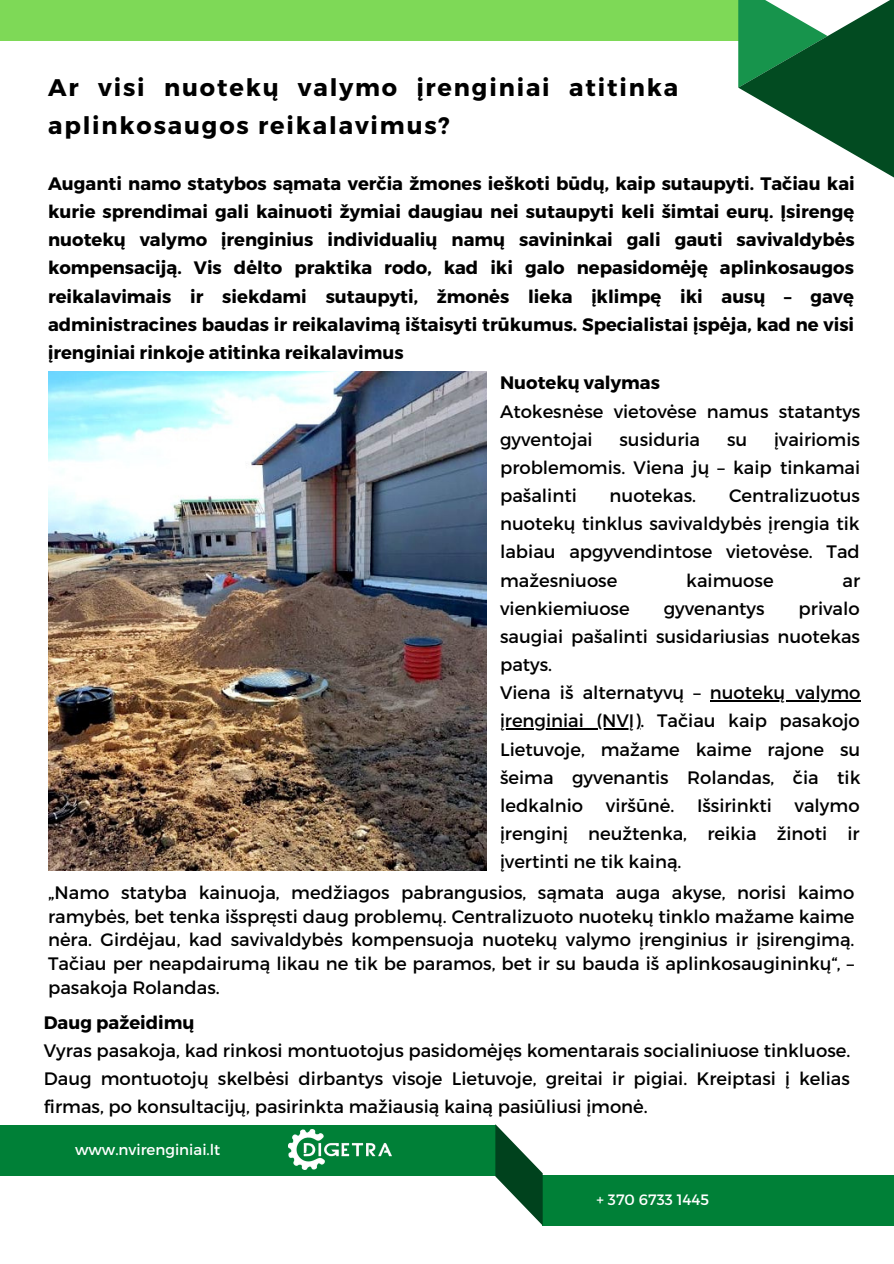
<style>
.page{position:relative;width:894px;height:1264px;background:#fff}
.page>*{position:absolute;margin:0;border:0;box-sizing:border-box;transform-origin:0 0}
.t1{font:700 24px/38.2px "Montserrat";letter-spacing:.075em;color:#000}
.t2{font:18px/28.2px "Montserrat";color:#000;text-align:justify}
.t3{font:700 18px/28.2px "Montserrat";color:#000;text-align:justify}
.t4{font:15px "Montserrat";color:#fff}
</style>
<div class="page">
<div style="left:0;top:1124px;width:495px;height:51px;background:#008037"></div>
<div style="left:542px;top:1175px;width:351px;height:50px;background:#008037"></div>
<svg style="left:495px;top:1124px;width:47px;height:101px"></svg>
<img style="left:288px;top:1129px;width:104px;height:40px">
<div style="left:0;top:0;width:746px;height:41px;background:#7ed957"></div>
<svg style="left:738px;top:0;width:155px;height:177px"></svg>
<hr style="left:709px;top:700px;width:151px;height:1px;background:#000">
<hr style="left:500px;top:728px;width:140px;height:1px;background:#000">
<img style="left:48px;top:372px;width:438px;height:498px">
<p class="t1" style="left:48px;top:67px;width:631px">Ar visi nuotekų valymo įrenginiai atitinka aplinkosaugos reikalavimus?</p>
<p class="t3" style="left:48px;top:168px;width:808px">Auganti namo statybos sąmata verčia žmones ieškoti būdų, kaip sutaupyti. Tačiau kai kurie sprendimai gali kainuoti žymiai daugiau nei sutaupyti keli šimtai eurų. Įsirengę nuotekų valymo įrenginius individualių namų savininkai gali gauti savivaldybės kompensaciją. Vis dėlto praktika rodo, kad iki galo nepasidomėję aplinkosaugos reikalavimais ir siekdami sutaupyti, žmonės lieka įklimpę iki ausų – gavę administracines baudas ir reikalavimą ištaisyti trūkumus. Specialistai įspėja, kad ne visi įrenginiai rinkoje atitinka reikalavimus</p>
<p class="t3" style="left:500px;top:368px;width:161px">Nuotekų valymas</p>
<p class="t2" style="left:500px;top:396px;width:362px">Atokesnėse vietovėse namus statantys gyventojai</p>
<p class="t2" style="left:500px;top:424px;width:361px;text-indent:274px">įvairiomis problemomis. Viena jų – kaip tinkamai pašalinti</p>
<p class="t2" style="left:619px;top:424px;width:82px">susiduria</p>
<p class="t2" style="left:726px;top:424px;width:22px">su</p>
<p class="t2" style="left:500px;top:480px;width:361px;text-indent:229px">Centralizuotus nuotekų tinklus savivaldybės įrengia tik labiau apgyvendintose vietovėse. Tad mažesniuose</p>
<p class="t2" style="left:609px;top:480px;width:88px">nuotekas.</p>
<p class="t2" style="left:686px;top:565px;width:89px">kaimuose</p>
<p class="t2" style="left:842px;top:565px;width:19px">ar</p>
<p class="t2" style="left:500px;top:593px;width:131px">vienkiemiuose</p>
<p class="t2" style="left:663px;top:593px;width:102px">gyvenantys</p>
<p class="t2" style="left:500px;top:593px;width:361px;text-indent:298px">privalo saugiai pašalinti susidariusias nuotekas patys.</p>
<p class="t2" style="left:500px;top:678px;width:362px">Viena iš alternatyvų – nuotekų valymo įrenginiai (NVĮ). Tačiau kaip pasakojo Lietuvoje, mažame kaime rajone su šeima gyvenantis Rolandas, čia tik ledkalnio</p>
<p class="t2" style="left:605px;top:790px;width:70px">viršūnė.</p>
<p class="t2" style="left:696px;top:790px;width:76px">Išsirinkti</p>
<p class="t2" style="left:500px;top:790px;width:361px;text-indent:294px">valymo įrenginį neužtenka, reikia žinoti ir įvertinti ne tik kainą.</p>
<p class="t2" style="left:48px;top:879px;width:807px;line-height:23.7px">„Namo statyba kainuoja, medžiagos pabrangusios, sąmata auga akyse, norisi kaimo ramybės, bet tenka išspręsti daug problemų. Centralizuoto nuotekų tinklo mažame kaime nėra. Girdėjau, kad savivaldybės kompensuoja nuotekų valymo įrenginius ir įsirengimą.<br>Tačiau per neapdairumą likau ne tik be paramos, bet ir su bauda iš aplinkosaugininkų“, – pasakoja Rolandas.</p>
<p class="t3" style="left:44px;top:1007px;width:152px">Daug pažeidimų</p>
<p class="t2" style="left:44px;top:1035px;width:807px">Vyras pasakoja, kad rinkosi montuotojus pasidomėjęs komentarais socialiniuose tinkluose.<br>Daug montuotojų skelbėsi dirbantys visoje Lietuvoje, greitai ir pigiai. Kreiptasi į kelias firmas, po konsultacijų, pasirinkta mažiausią kainą pasiūliusi įmonė.</p>
<p class="t4" style="left:75px;top:1139px;width:147px">www.nvirenginiai.lt</p>
<p class="t4" style="left:596px;top:1190px;width:114px">+ 370 6733 1445</p>
</div>
